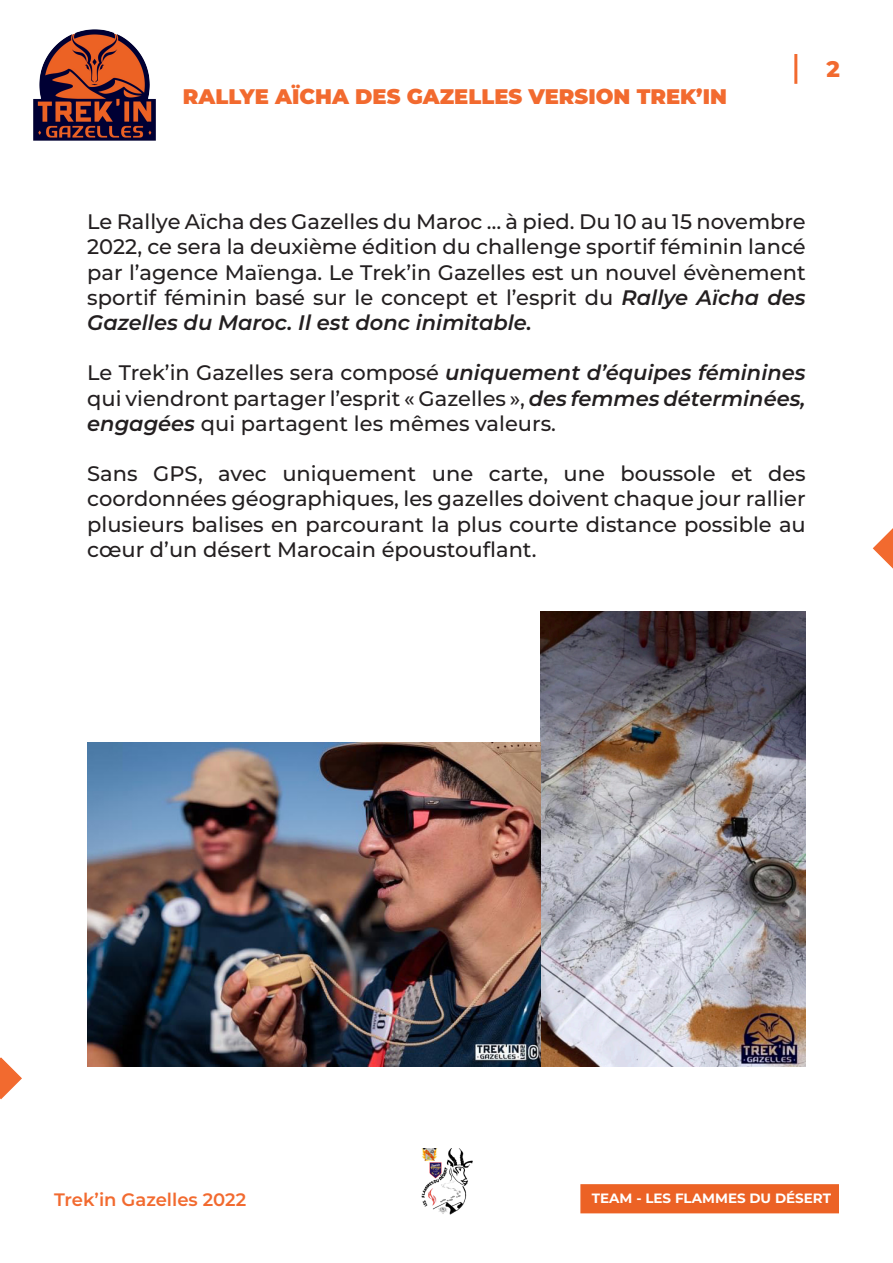
<style>
.page{position:relative;width:893px;height:1263px;background:#fff}
.page>*{position:absolute;margin:0;border:0;box-sizing:border-box;transform-origin:0 0}
.t1{font:800 22.5px "Montserrat";color:#f26a2f}
.t2{font:500 21px/25.2px "Montserrat";color:#231f20;text-align:justify}
.t3{font:900 21px "Montserrat";color:#f26a2f}
.t4{font:600 18px "Montserrat";color:#f26a2f}
.t5{font:700 13.5px "Montserrat";color:#fff}
.s1{font-weight:600;font-style:italic}
</style>
<div class="page">
<hr style="left:794px;top:54px;width:3px;height:30px;background:#f26a2f">
<svg style="left:0;top:1057px;width:22px;height:43px"></svg>
<svg style="left:872px;top:528px;width:21px;height:41px"></svg>
<div style="left:580px;top:1184px;width:259px;height:29px;background:#ec6225;border:2px solid #ec6225"></div>
<img style="left:33px;top:29px;width:123px;height:112px">
<img style="left:421px;top:1148px;width:51px;height:67px">
<img style="left:540px;top:611px;width:266px;height:455px">
<img style="left:87px;top:743px;width:453px;height:323px">
<p class="t3" style="left:183px;top:81px;width:546px">RALLYE AÏCHA DES GAZELLES VERSION TREK’IN</p>
<p class="t1" style="left:826px;top:52px;width:15px">2</p>
<p class="t2" style="left:87px;top:208px;width:720px">Le Rallye Aïcha des Gazelles du Maroc … à pied. Du 10 au 15 novembre 2022, ce sera la deuxième édition du challenge sportif féminin lancé par l’agence Maïenga. Le Trek’in Gazelles est un nouvel évènement sportif féminin basé sur le concept et l’esprit du <span class="s1">Rallye Aïcha des Gazelles du Maroc. Il est donc inimitable.</span></p>
<p class="t2" style="left:87px;top:359px;width:720px">Le Trek’in Gazelles sera composé <span class="s1">uniquement d’équipes féminines </span>qui viendront partager l’esprit « Gazelles », <span class="s1">des femmes déterminées, engagées</span> qui partagent les mêmes valeurs.</p>
<p class="t2" style="left:87px;top:460px;width:720px">Sans GPS, avec uniquement une carte, une boussole et des coordonnées géographiques, les gazelles doivent chaque jour rallier plusieurs balises en parcourant la plus courte distance possible au cœur d’un désert Marocain époustouflant.</p>
<p class="t4" style="left:54px;top:1187px;width:194px">Trek’in Gazelles 2022</p>
<p class="t5" style="left:592px;top:1188px;width:241px">TEAM - LES FLAMMES DU DÉSERT</p>
</div>
